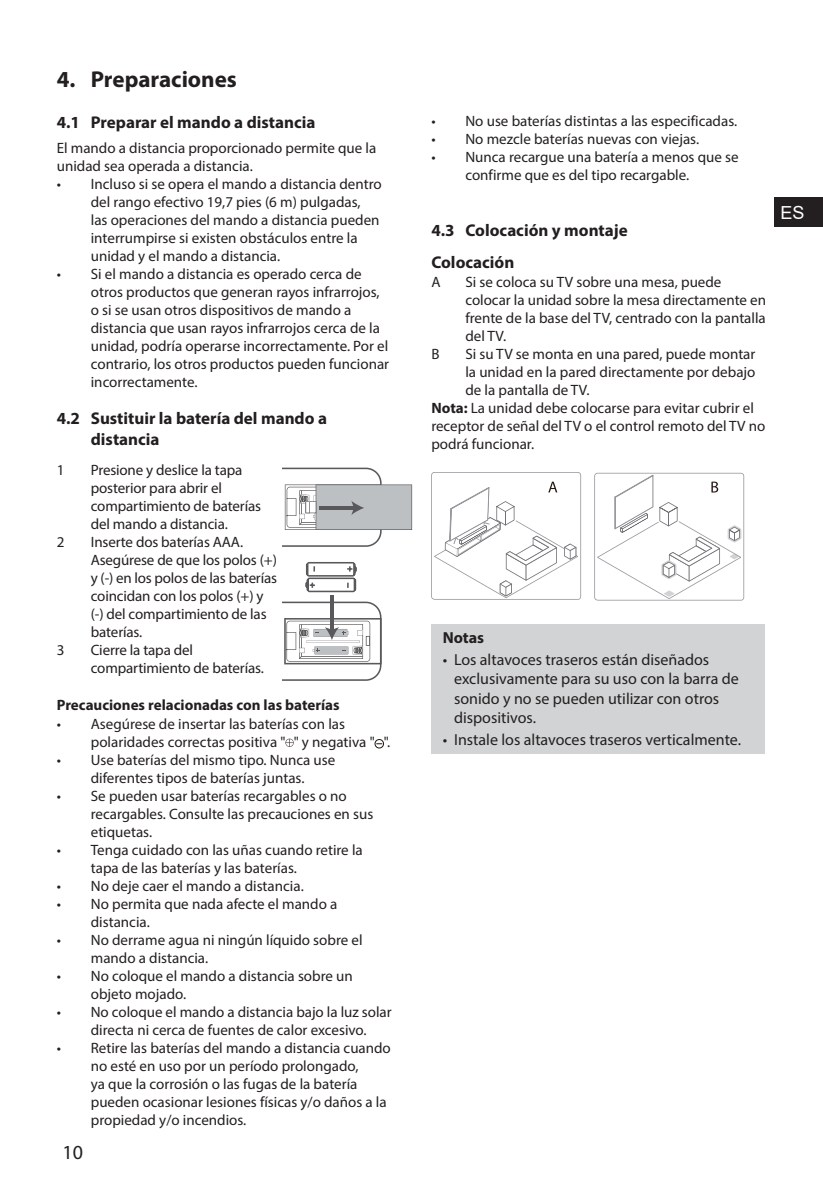
<style>
.page{position:relative;width:823px;height:1191px;background:#fff}
.page>*{position:absolute;margin:0;border:0;box-sizing:border-box;transform-origin:0 0}
.t1{font:700 23px "Myriad Pro";color:#231f20}
.t2{font:20px "Myriad Pro";color:#231f20}
.t3{font:18px "Arial";color:#fff}
.t4{font:700 17px/20.4px "Myriad Pro";color:#231f20}
.t5{font:16px/19.2px "Myriad Pro";color:#231f20}
.t6{font:700 16px "Myriad Pro";color:#231f20}
.t7{font:15px/18px "Myriad Pro";color:#231f20}
.t8{font:700 15px "Myriad Pro";color:#231f20}
.s1{font-weight:700}
</style>
<div class="page">
<div style="left:774px;top:198px;width:48px;height:29px;background:#231f20"></div>
<svg style="left:285px;top:738px;width:8px;height:9px"></svg>
<svg style="left:374px;top:739px;width:10px;height:9px"></svg>
<svg style="left:594px;top:473px;width:149px;height:127px"></svg>
<svg style="left:431px;top:472px;width:149px;height:127px"></svg>
<div style="left:431px;top:624px;width:333px;height:129px;background:#d2d3d4"></div>
<svg style="left:282px;top:467px;width:130px;height:214px"></svg>
<h1 class="t1" style="left:57px;top:64px;width:181px">4. Preparaciones</h1>
<p class="t4" style="left:57px;top:112px;width:260px">4.1 Preparar el mando a distancia</p>
<p class="t7" style="left:57px;top:138px;width:321px">El mando a distancia proporcionado permite que la unidad sea operada a distancia.</p>
<p class="t7" style="left:91px;top:174px;width:292px;text-indent:-34px">• Incluso si se opera el mando a distancia dentro del rango efectivo 19,7 pies (6 m) pulgadas,<br>las operaciones del mando a distancia pueden interrumpirse si existen obstáculos entre la unidad y el mando a distancia.</p>
<p class="t7" style="left:91px;top:264px;width:300px;text-indent:-34px">• Si el mando a distancia es operado cerca de otros productos que generan rayos infrarrojos, o si se usan otros dispositivos de mando a distancia que usan rayos infrarrojos cerca de la unidad, podría operarse incorrectamente. Por el contrario, los otros productos pueden funcionar incorrectamente.</p>
<p class="t4" style="left:91px;top:408px;width:237px;text-indent:-34px">4.2 Sustituir la batería del mando a distancia</p>
<p class="t7" style="left:57px;top:460px;width:9px">1</p>
<p class="t7" style="left:91px;top:460px;width:172px">Presione y deslice la tapa posterior para abrir el compartimiento de baterías del mando a distancia.</p>
<p class="t7" style="left:57px;top:532px;width:9px">2</p>
<p class="t7" style="left:91px;top:532px;width:187px">Inserte dos baterías AAA.<br>Asegúrese de que los polos (+) y (-) en los polos de las baterías coincidan con los polos (+) y (-) del compartimiento de las baterías.</p>
<p class="t7" style="left:57px;top:640px;width:9px">3</p>
<p class="t7" style="left:91px;top:640px;width:174px">Cierre la tapa del compartimiento de baterías.</p>
<p class="t8" style="left:57px;top:695px;width:284px">Precauciones relacionadas con las baterías</p>
<p class="t7" style="left:91px;top:715px;width:301px;text-indent:-34px">• Asegúrese de insertar las baterías con las polaridades correctas positiva " " y negativa " ".</p>
<p class="t7" style="left:57px;top:751px;width:280px;text-align:center">• Use baterías del mismo tipo. Nunca use diferentes tipos de baterías juntas.</p>
<p class="t7" style="left:91px;top:787px;width:284px;text-indent:-34px">• Se pueden usar baterías recargables o no recargables. Consulte las precauciones en sus etiquetas.</p>
<p class="t7" style="left:91px;top:841px;width:273px;text-indent:-34px">• Tenga cuidado con las uñas cuando retire la tapa de las baterías y las baterías.</p>
<p class="t7" style="left:57px;top:877px;width:248px">• No deje caer el mando a distancia.</p>
<p class="t7" style="left:91px;top:895px;width:248px;text-indent:-34px">• No permita que nada afecte el mando a distancia.</p>
<p class="t7" style="left:91px;top:931px;width:273px;text-indent:-34px">• No derrame agua ni ningún líquido sobre el mando a distancia.</p>
<p class="t7" style="left:91px;top:967px;width:263px;text-indent:-34px">• No coloque el mando a distancia sobre un objeto mojado.</p>
<p class="t7" style="left:57px;top:1003px;width:336px;text-align:center">• No coloque el mando a distancia bajo la luz solar directa ni cerca de fuentes de calor excesivo.</p>
<p class="t7" style="left:91px;top:1039px;width:301px;text-indent:-34px">• Retire las baterías del mando a distancia cuando no esté en uso por un período prolongado,<br>ya que la corrosión o las fugas de la batería pueden ocasionar lesiones físicas y/o daños a la propiedad y/o incendios.</p>
<h2 class="t2" style="left:62px;top:1139px;width:22px">10</h2>
<p class="t7" style="left:431px;top:112px;width:307px">• No use baterías distintas a las especificadas.</p>
<p class="t7" style="left:431px;top:130px;width:269px">• No mezcle baterías nuevas con viejas.</p>
<p class="t7" style="left:465px;top:148px;width:274px;text-indent:-34px">• Nunca recargue una batería a menos que se confirme que es del tipo recargable.</p>
<p class="t4" style="left:431px;top:214px;width:198px;line-height:31.8px">4.3 Colocación y montaje<br>Colocación</p>
<p class="t7" style="left:431px;top:272px;width:11px">A</p>
<p class="t7" style="left:465px;top:272px;width:302px">Si se coloca su TV sobre una mesa, puede colocar la unidad sobre la mesa directamente en frente de la base del TV, centrado con la pantalla del TV.</p>
<p class="t7" style="left:431px;top:344px;width:10px">B</p>
<p class="t7" style="left:465px;top:344px;width:291px">Si su TV se monta en una pared, puede montar</p>
<p class="t7" style="left:465px;top:362px;width:291px">la unidad en la pared directamente por debajo</p>
<p class="t7" style="left:465px;top:380px;width:126px">de la pantalla de TV.</p>
<p class="t7" style="left:431px;top:398px;width:324px"><span class="s1">Nota:</span> La unidad debe colocarse para evitar cubrir el</p>
<p class="t7" style="left:431px;top:416px;width:335px">receptor de señal del TV o el control remoto del TV no</p>
<p class="t7" style="left:431px;top:434px;width:104px">podrá funcionar.</p>
<p class="t3" style="left:780px;top:200px;width:26px">ES</p>
<p class="t6" style="left:442px;top:627px;width:43px">Notas</p>
<p class="t5" style="left:454px;top:650px;width:286px;text-indent:-11px">• Los altavoces traseros están diseñados exclusivamente para su uso con la barra de sonido y no se pueden utilizar con otros dispositivos.</p>
<p class="t5" style="left:442px;top:729px;width:299px">• Instale los altavoces traseros verticalmente.</p>
</div>
